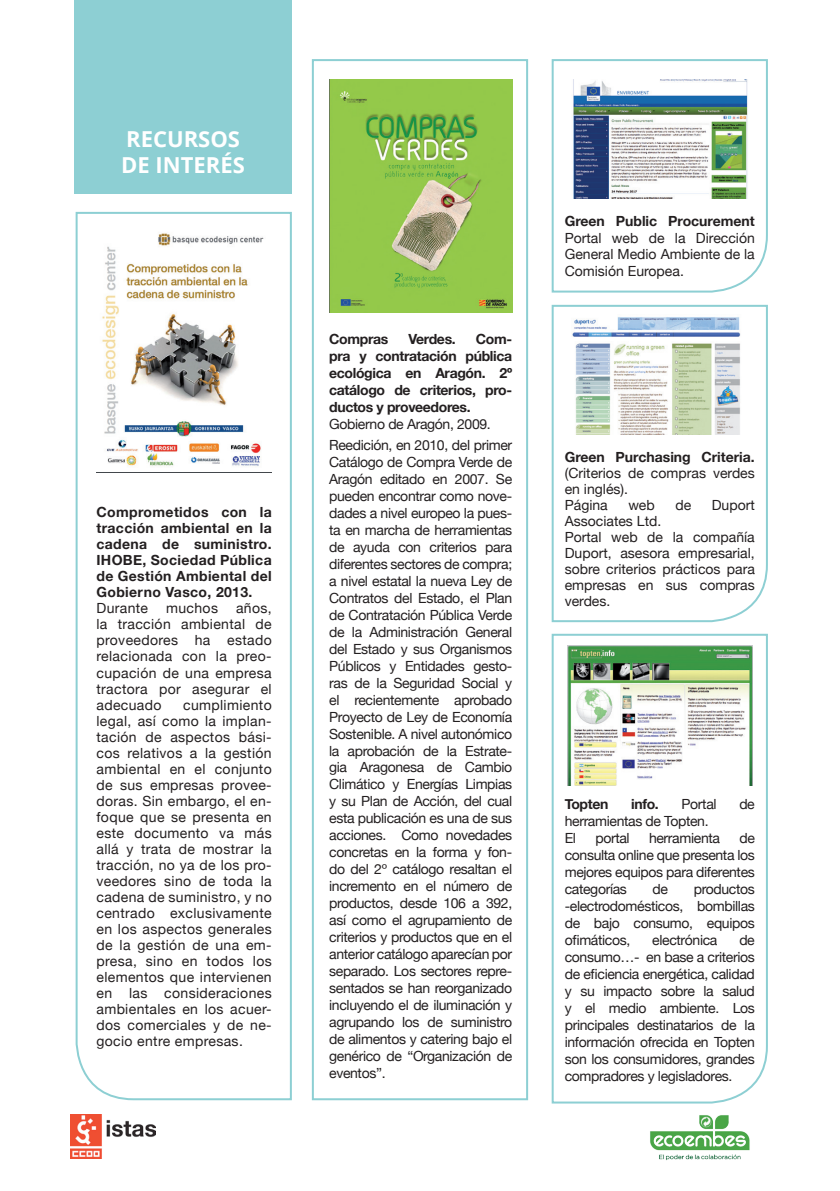
<style>
.page{position:relative;width:840px;height:1191px;background:#fff}
.page>*{position:absolute;margin:0;border:0;box-sizing:border-box;transform-origin:0 0}
.t1{font:700 22px/26.4px "Open Sans";color:#fff}
.t2{font:14px/17px "Helvetica Neue";color:#231f20;text-align:justify}
.t3{font:700 14px/16px "Helvetica Neue";color:#231f20;text-align:justify}
.t4{font:14px/21px "Helvetica Neue";letter-spacing:-.025em;color:#231f20}
.t5{font:14px "Helvetica Neue";letter-spacing:.025em;color:#231f20}
.t6{font:700 14px "Helvetica Neue";letter-spacing:-.025em;color:#231f20}
</style>
<div class="page">
<img style="left:650px;top:1115px;width:100px;height:46px">
<img style="left:70px;top:1114px;width:85px;height:44px">
<svg style="left:75px;top:211px;width:217px;height:890px"></svg>
<div style="left:312px;top:59px;width:216px;height:1041px;border:2px solid #8dcfd3"></div>
<svg style="left:551px;top:59px;width:217px;height:234px"></svg>
<svg style="left:551px;top:304px;width:217px;height:319px"></svg>
<svg style="left:551px;top:633px;width:217px;height:471px"></svg>
<div style="left:74px;top:0;width:218px;height:193px;background:#8dcfd3"></div>
<img style="left:96px;top:225px;width:175px;height:247px">
<img style="left:329px;top:79px;width:183px;height:234px">
<img style="left:570px;top:79px;width:178px;height:120px">
<img style="left:570px;top:315px;width:171px;height:119px">
<img style="left:567px;top:645px;width:185px;height:140px">
<h1 class="t1" style="left:121px;top:125px;width:125px">RECURSOS<br>DE INTERÉS</h1>
<p class="t3" style="left:96px;top:504px;width:177px">Comprometidos con la tracción ambiental en la cadena de suministro.<br>IHOBE, Sociedad Pública de Gestión Ambiental del Gobierno Vasco, 2013.</p>
<p class="t5" style="left:96px;top:600px;width:53px">Durante</p>
<p class="t2" style="left:166px;top:600px;width:53px">muchos</p>
<p class="t2" style="left:96px;top:600px;width:177px;line-height:16px;text-indent:139px">años, la tracción ambiental de proveedores ha estado relacionada con la preo&shy;cupación de una empresa tractora por asegurar el adecuado</p>
<p class="t2" style="left:96px;top:696px;width:177px;line-height:16px;text-indent:87px">cumplimiento legal, así como la implan&shy;tación de aspectos bási&shy;cos relativos a la gestión ambiental en el conjunto de sus empresas provee&shy;doras. Sin embargo, el en&shy;foque que se presenta en este documento va más allá y trata de mostrar la tracción, no ya de los pro&shy;veedores sino de toda la cadena de suministro, y no centrado exclusivamente en los aspectos generales de la gestión de una em&shy;presa, sino en todos los elementos que intervienen en las consideraciones ambientales en los acuer&shy;dos comerciales y de ne&shy;gocio entre empresas.</p>
<p class="t3" style="left:329px;top:331px;width:184px;line-height:17px;text-indent:147px">Com&shy;pra y contratación pública ecológica en Aragón. 2º catálogo de criterios, pro&shy;ductos y proveedores.</p>
<p class="t4" style="left:329px;top:413px;width:184px">Gobierno de Aragón, 2009.<br>Reedición, en 2010, del primer</p>
<p class="t2" style="left:329px;top:453px;width:184px">Catálogo de Compra Verde de Aragón editado en 2007. Se pueden encontrar como nove&shy;dades a nivel europeo la pues&shy;ta en marcha de herramientas de ayuda con criterios para diferentes sectores de compra; a nivel estatal la nueva Ley de Contratos del Estado, el Plan de Contratación Pública Verde de la Administración General del Estado y sus Organismos Públicos y Entidades gesto&shy;ras de la Seguridad Social y el recientemente aprobado Proyecto de Ley de Economía Sostenible. A nivel autonómico la aprobación de la Estrate&shy;gia Aragonesa de Cambio Climático y Energías Limpias y su Plan de Acción, del cual esta publicación es una de sus acciones. Como novedades concretas en la forma y fon&shy;do del 2º catálogo resaltan el incremento en el número de productos, desde 106 a 392, así como el agrupamiento de criterios y productos que en el anterior catálogo aparecían por separado. Los sectores repre&shy;sentados se han reorganizado incluyendo el de iluminación y agrupando los de suministro de alimentos y catering bajo el genérico de “Organización de eventos”.</p>
<p class="t6" style="left:329px;top:331px;width:61px">Compras</p>
<p class="t3" style="left:408px;top:331px;width:49px">Verdes.</p>
<p class="t3" style="left:564px;top:212px;width:191px">Green Public Procurement</p>
<p class="t2" style="left:564px;top:229px;width:191px">Portal web de la Dirección General Medio Ambiente de la Comisión Europea.</p>
<p class="t3" style="left:564px;top:449px;width:191px">Green Purchasing Criteria.</p>
<p class="t2" style="left:564px;top:465px;width:191px;line-height:16px;text-align:left">(Criterios de compras verdes en inglés).<br>Página</p>
<p class="t2" style="left:628px;top:496px;width:28px">web</p>
<p class="t2" style="left:675px;top:496px;width:17px">de</p>
<p class="t2" style="left:711px;top:496px;width:45px">Duport</p>
<p class="t2" style="left:564px;top:513px;width:191px;line-height:16px;text-align:left">Associates Ltd.<br>Portal web de la compañía<br>Duport, asesora empresarial, sobre criterios prácticos para empresas en sus compras verdes.</p>
<p class="t3" style="left:564px;top:795px;width:45px">Topten</p>
<p class="t3" style="left:630px;top:795px;width:29px">info.</p>
<p class="t2" style="left:681px;top:795px;width:37px">Portal</p>
<p class="t2" style="left:739px;top:795px;width:17px">de</p>
<p class="t4" style="left:564px;top:812px;width:145px;line-height:17px">herramientas de Topten.<br>El</p>
<p class="t2" style="left:564px;top:829px;width:191px;text-indent:174px">de consulta online que presenta los mejores equipos para diferentes categorías</p>
<p class="t2" style="left:595px;top:829px;width:36px">portal</p>
<p class="t4" style="left:648px;top:827px;width:72px">herramienta</p>
<p class="t2" style="left:564px;top:880px;width:191px;text-indent:129px">productos -electrodomésticos, bombillas de bajo consumo, equipos ofimáticos,</p>
<p class="t2" style="left:652px;top:880px;width:17px">de</p>
<p class="t4" style="left:652px;top:929px;width:67px">electrónica</p>
<p class="t2" style="left:564px;top:931px;width:191px;text-indent:174px">de consumo…- en base a criterios de eficiencia energética, calidad y su impacto sobre la salud y el medio ambiente. Los principales destinatarios de la información ofrecida en Topten son los consumidores, grandes compradores y legisladores.</p>
</div>
